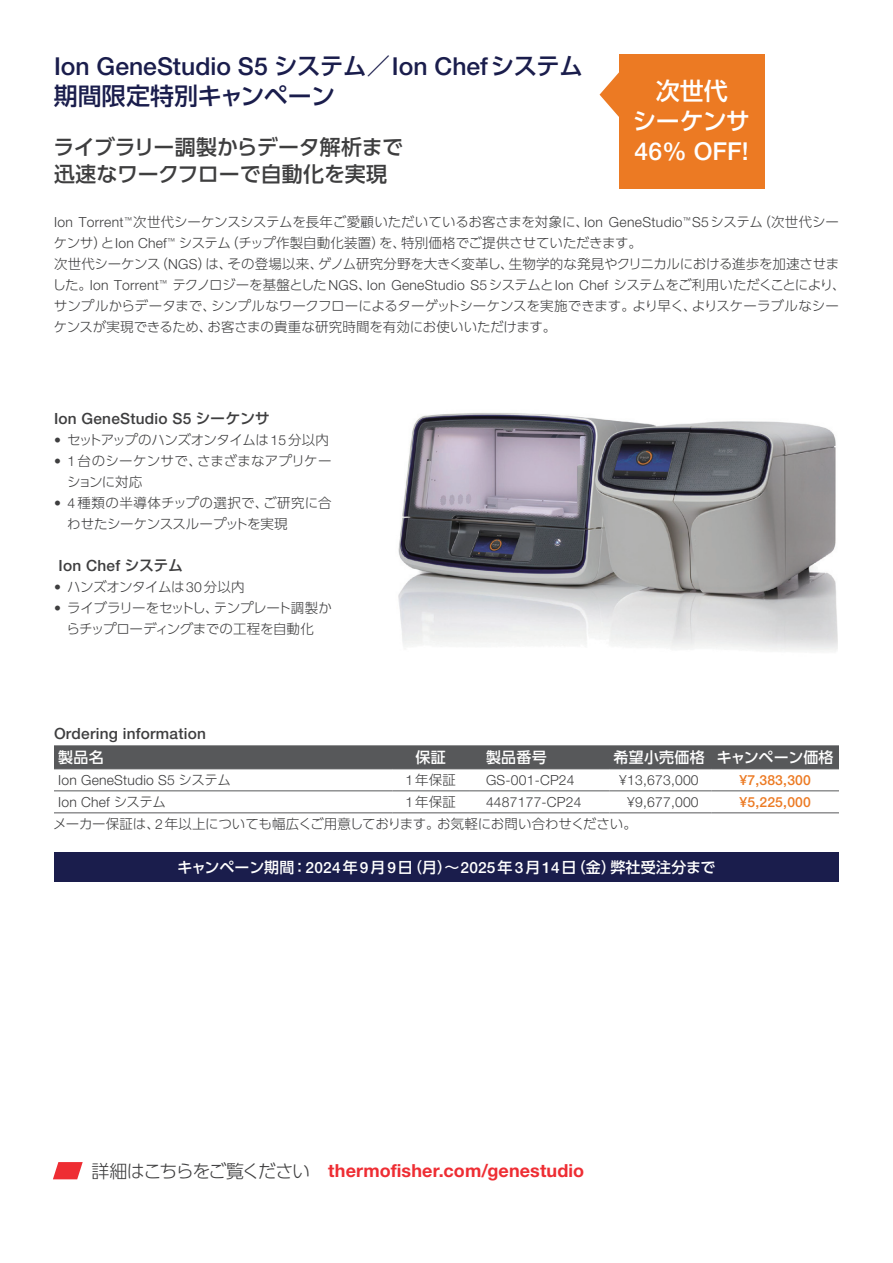
<style>
.page{position:relative;width:893px;height:1263px;background:#fff}
.page>*{position:absolute;margin:0;border:0;box-sizing:border-box;transform-origin:0 0}
.t1{font:500 24.75px "Helvetica Neue LTW1 G";color:#1a1d4c}
.t2{font:500 24.75px "Helvetica Neue LTW1 G";color:#fff}
.t3{font:500 24px "UD Shin Go Pro";color:#1a1d4c}
.t4{font:500 24px/30px "UD Shin Go Pro";letter-spacing:-.02em;color:#fff;text-align:center}
.t5{font:500 21px/27px "UD Shin Go Pro";letter-spacing:-.005em;color:#3e3e3f}
.t6{font:700 18px "Helvetica Neue LTW1 G";letter-spacing:.01em;color:#ee2d33}
.t7{font:500 15.45px "Helvetica Neue LTW1 G";letter-spacing:.015em;color:#3e3e3f}
.t8{font:500 15px "UD Shin Go Pro";letter-spacing:-.01em;color:#fff}
.t9{font:500 15px "UD Shin Go Pro";letter-spacing:.015em;color:#fff}
.t10{font:300 13.95px "Helvetica Neue LTW1 G";letter-spacing:.015em;color:#3e3e3f}
.t11{font:500 13.95px "Helvetica Neue LTW1 G";letter-spacing:.015em;color:#ec7a23}
.t12{font:300 13.5px/21px "UD Shin Go Pro";letter-spacing:-.015em;color:#3e3e3f}
.t13{font:300 13.5px "UD Shin Go Pro";letter-spacing:-.04em;color:#3e3e3f}
.t14{font:300 13.5px/21px "UD Shin Go Pro";letter-spacing:.01em;color:#3e3e3f}
.s1{font-family:"UD Shin Go Pro";font-size:24px}
.s2{font-family:"Helvetica Neue LTW1 G";font-size:13.95px}
.s3{font-family:"UD Shin Go Pro";font-size:15px}
.s4{font-size:12.3px;color:#fff}
.s5{font-family:"UD Shin Go Pro";font-size:13.5px}
.s6{font-family:"Helvetica Neue LTW1 G";font-size:15.45px}
.s7{font-family:"UD Shin Go Pro";font-weight:300;color:#3e3e3f}
</style>
<div class="page">
<svg style="left:53px;top:1162px;width:30px;height:17px"></svg>
<div style="left:54px;top:745px;width:785px;height:24px;background:#57585a"></div>
<hr style="left:54px;top:769px;width:338px;height:1px;background:#57585a">
<hr style="left:392px;top:769px;width:77px;height:1px;background:#57585a">
<hr style="left:469px;top:769px;width:140px;height:1px;background:#57585a">
<hr style="left:609px;top:769px;width:102px;height:1px;background:#57585a">
<hr style="left:711px;top:769px;width:128px;height:1px;background:#57585a">
<hr style="left:54px;top:791px;width:338px;height:1px;background:#57585a">
<hr style="left:392px;top:791px;width:77px;height:1px;background:#57585a">
<hr style="left:469px;top:791px;width:140px;height:1px;background:#57585a">
<hr style="left:609px;top:791px;width:102px;height:1px;background:#57585a">
<hr style="left:711px;top:791px;width:128px;height:1px;background:#57585a">
<hr style="left:54px;top:813px;width:338px;height:1px;background:#57585a">
<hr style="left:392px;top:813px;width:77px;height:1px;background:#57585a">
<hr style="left:469px;top:813px;width:140px;height:1px;background:#57585a">
<hr style="left:609px;top:813px;width:102px;height:1px;background:#57585a">
<hr style="left:711px;top:813px;width:128px;height:1px;background:#57585a">
<div style="left:54px;top:852px;width:785px;height:30px;background:#1a1d4c"></div>
<div style="left:619px;top:54px;width:145px;height:134px;background:#ec7a23"></div>
<svg style="left:600px;top:72px;width:19px;height:45px"></svg>
<img style="left:398px;top:413px;width:440px;height:238px">
<h1 class="t1" style="left:54px;top:51px;width:531px">Ion GeneStudio S5 <span class="s1">システム／</span>Ion Chef<span class="s1">システム</span></h1>
<h2 class="t3" style="left:54px;top:77px;width:283px">期間限定特別キャンペーン</h2>
<h3 class="t5" style="left:54px;top:133px;width:351px">ライブラリー調製からデータ解析まで迅速なワークフローで自動化を実現</h3>
<h2 class="t4" style="left:633px;top:75px;width:119px">次世代<br>シーケンサ</h2>
<h1 class="t2" style="left:635px;top:136px;width:116px">46% OFF!</h1>
<p class="t12" style="left:52px;top:211px;width:795px"><span class="s2">Ion Torrent</span><sup>™</sup>次世代シーケンスシステムを長年ご愛顧いただいているお客さまを対象に、<span class="s2">Ion GeneStudio</span><sup>™</sup><span class="s2">S5</span>システム（次世代シーケンサ）と<span class="s2">Ion Chef</span><sup>™</sup> システム（チップ作製自動化装置）を、特別価格でご提供させていただきます。<br>次世代シーケンス（<span class="s2">NGS</span>）は、その登場以来、ゲノム研究分野を大きく変革し、生物学的な発見やクリニカルにおける進歩を加速させました。<span class="s2">Ion Torrent</span><sup>™</sup> テクノロジーを基盤とした<span class="s2">NGS</span>、<span class="s2">Ion GeneStudio S5</span>システムと<span class="s2">Ion Chef</span> システムをご利用いただくことにより、サンプルからデータまで、シンプルなワークフローによるターゲットシーケンスを実施できます。より早く、よりスケーラブルなシーケンスが実現できるため、お客さまの貴重な研究時間を有効にお使いいただけます。</p>
<p class="t7" style="left:54px;top:409px;width:217px">Ion GeneStudio S5 <span class="s3">シーケンサ</span></p>
<p class="t13" style="left:54px;top:429px;width:276px"><span class="s2">•</span> セットアップのハンズオンタイムは <span class="s2">15</span> 分以内</p>
<p class="t14" style="left:67px;top:450px;width:266px;text-indent:-13px"><span class="s2">• 1</span> 台のシーケンサで、さまざまなアプリケーションに対応</p>
<p class="t12" style="left:67px;top:492px;width:266px;text-indent:-13px"><span class="s2">• 4</span>種類の半導体チップの選択で、ご研究に合わせたシーケンススループットを実現</p>
<p class="t7" style="left:59px;top:556px;width:126px">Ion Chef <span class="s3">システム</span></p>
<p class="t13" style="left:54px;top:576px;width:192px"><span class="s2">•</span> ハンズオンタイムは<span class="s2">30</span> 分以内</p>
<p class="t12" style="left:54px;top:597px;width:279px;text-align:center"><span class="s2">•</span> ライブラリーをセットし、テンプレート調製からチップローディングまでの工程を自動化</p>
<p class="t7" style="left:54px;top:724px;width:157px">Ordering information<span class="s4">]</span></p>
<p class="t9" style="left:58px;top:745px;width:47px">製品名</p>
<p class="t9" style="left:416px;top:745px;width:32px">保証</p>
<p class="t9" style="left:486px;top:745px;width:62px">製品番号</p>
<p class="t9" style="left:614px;top:745px;width:222px">希望小売価格 キャンペーン価格</p>
<p class="t10" style="left:58px;top:771px;width:174px">Ion GeneStudio S5 <span class="s5">システム</span></p>
<p class="t12" style="left:405px;top:769px;width:52px"><span class="s2">1</span>年保証</p>
<p class="t10" style="left:486px;top:771px;width:90px">GS-001-CP24</p>
<p class="t10" style="left:619px;top:771px;width:81px">¥13,673,000</p>
<p class="t11" style="left:739px;top:772px;width:73px">¥7,383,300</p>
<p class="t10" style="left:58px;top:793px;width:109px">Ion Chef <span class="s5">システム</span></p>
<p class="t12" style="left:405px;top:791px;width:52px"><span class="s2">1</span>年保証</p>
<p class="t10" style="left:486px;top:793px;width:97px">4487177-CP24</p>
<p class="t10" style="left:627px;top:793px;width:73px">¥9,677,000</p>
<p class="t11" style="left:739px;top:794px;width:73px">¥5,225,000</p>
<p class="t12" style="left:53px;top:813px;width:585px">メーカー保証は、<span class="s2">2</span>年以上についても幅広くご用意しております。お気軽にお問い合わせください。</p>
<p class="t8" style="left:177px;top:855px;width:540px">キャンペーン期間：<span class="s6">2024</span>年<span class="s6">9</span>月<span class="s6">9</span>日（月）～<span class="s6">2025</span>年<span class="s6">3</span>月<span class="s6">14</span>日（金）弊社受注分まで</p>
<h3 class="t6" style="left:92px;top:1160px;width:494px"><span class="s7">詳細はこちらをご覧ください　</span>thermofisher.com/genestudio</h3>
</div>
